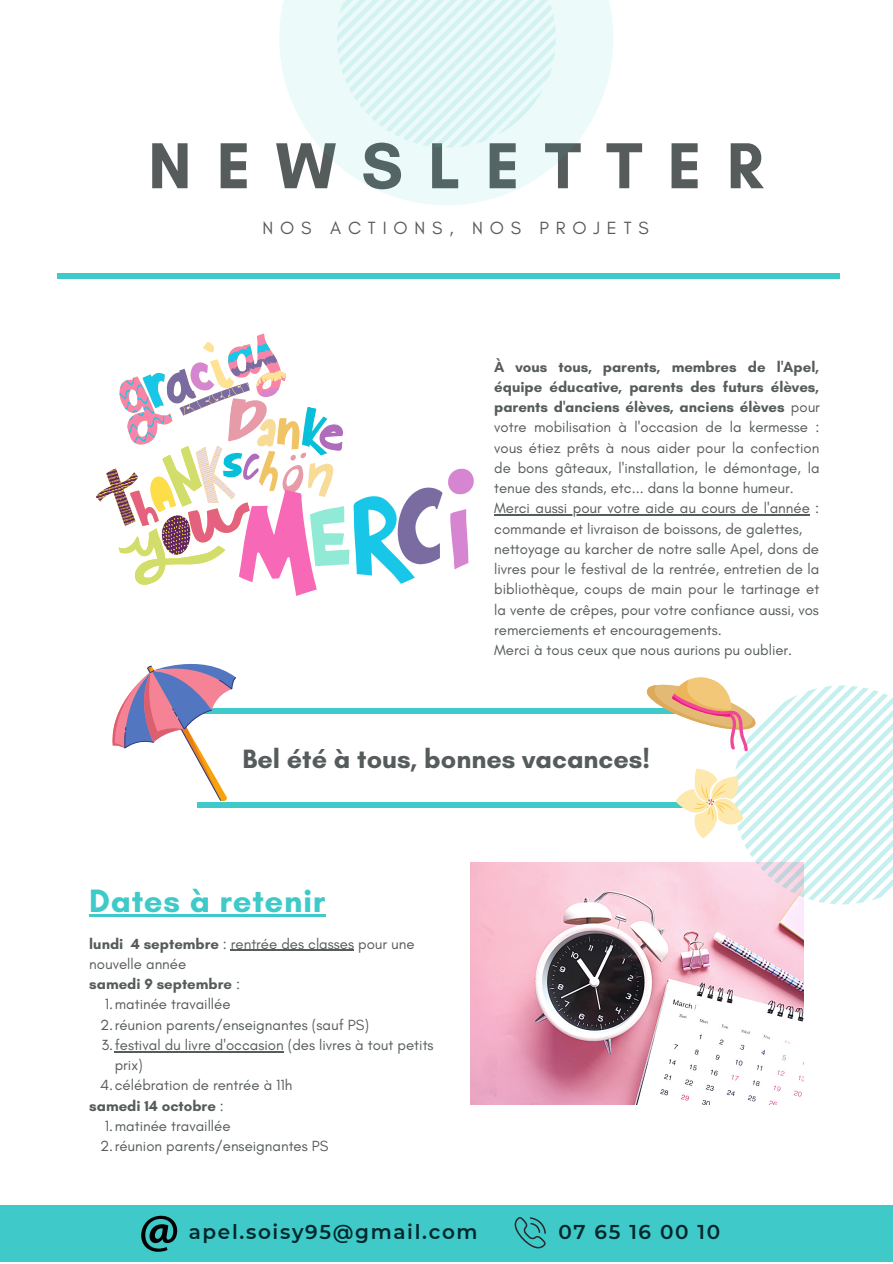
<style>
.page{position:relative;width:893px;height:1264px;background:#fff}
.page>*{position:absolute;margin:0;border:0;box-sizing:border-box;transform-origin:0 0}
.t1{font:700 66.15px "Glacial Indifference";letter-spacing:.38em;color:#565b5b}
.t2{font:700 33px "Glacial Indifference";letter-spacing:.02em;color:#3fcac9}
.t3{font:700 27px "Glacial Indifference";color:#565b5b}
.t4{font:600 19.95px "Montserrat";letter-spacing:.085em;color:#00272b}
.t5{font:18px "Glacial Indifference";letter-spacing:.38em;color:#565b5b}
.t6{font:15px/20.2px "Glacial Indifference";color:#565b5b}
.t7{font:700 15px "Glacial Indifference";color:#565b5b}
.s1{font-weight:700}
.s2{font-weight:400}
</style>
<div class="page">
<img style="left:471px;top:862px;width:332px;height:242px">
<div style="left:279px;top:0;width:334px;height:205px;background:linear-gradient(to bottom,#eaf9f8,#f8fdfd)"></div>
<svg style="left:337px;top:0;width:219px;height:148px"></svg>
<div style="left:57px;top:273px;width:782px;height:6px;background:#3fcac9"></div>
<div style="left:197px;top:708px;width:510px;height:6px;background:#3fcac9"></div>
<div style="left:197px;top:802px;width:510px;height:5px;background:#3fcac9"></div>
<svg style="left:112px;top:663px;width:124px;height:138px"></svg>
<svg style="left:642px;top:677px;width:250px;height:227px"></svg>
<div style="left:0;top:1205px;width:892px;height:56px;background:#3fcac9"></div>
<svg style="left:514px;top:1217px;width:32px;height:31px"></svg>
<svg style="left:141px;top:1215px;width:36px;height:36px"></svg>
<hr style="left:115px;top:1051px;width:169px;height:1px;background:#565b5b">
<hr style="left:231px;top:949px;width:123px;height:1px;background:#565b5b">
<hr style="left:89px;top:913px;width:237px;height:3px;background:#3fcac9">
<svg style="left:96px;top:333px;width:378px;height:263px"></svg>
<hr style="left:494px;top:514px;width:315px;height:1px;background:#565b5b">
<p class="t1" style="left:148px;top:125px;width:616px">NEWSLETTER</p>
<p class="t5" style="left:262px;top:217px;width:388px">NOS ACTIONS, NOS PROJETS</p>
<p class="t6" style="left:494px;top:356px;width:327px;text-align:justify"><span class="s1">À vous tous, parents, membres de l'Apel, équipe éducative, parents des futurs élèves, parents d'anciens élèves, anciens élèves</span> pour votre mobilisation à l'occasion de la kermesse : vous étiez prêts à nous aider pour la confection de bons gâteaux, l'installation, le démontage, la tenue des stands, etc... dans la bonne humeur.</p>
<p class="t6" style="left:494px;top:498px;width:326px">Merci aussi pour votre aide au cours de l'année : commande et livraison de boissons, de galettes,</p>
<p class="t6" style="left:494px;top:538px;width:327px;text-align:justify">nettoyage au karcher de notre salle Apel, dons de livres pour le festival de la rentrée, entretien de la bibliothèque, coups de main pour le tartinage et la vente de crêpes, pour votre confiance aussi, vos remerciements et encouragements.</p>
<p class="t6" style="left:494px;top:639px;width:299px">Merci à tous ceux que nous aurions pu oublier.</p>
<p class="t3" style="left:242px;top:742px;width:409px">Bel été à tous, bonnes vacances!</p>
<p class="t2" style="left:89px;top:880px;width:238px">Dates à retenir</p>
<p class="t6" style="left:89px;top:933px;width:327px"><span class="s1">lundi 4 septembre</span> : rentrée des classes pour une nouvelle année</p>
<p class="t7" style="left:89px;top:974px;width:152px">samedi 9 septembre <span class="s2">:</span></p>
<p class="t6" style="left:105px;top:994px;width:127px">1.matinée travaillée</p>
<p class="t6" style="left:100px;top:1014px;width:270px">2.réunion parents/enseignantes (sauf PS)</p>
<p class="t6" style="left:115px;top:1034px;width:320px;text-indent:-13px">3.festival du livre d'occasion (des livres à tout petits prix)</p>
<p class="t6" style="left:100px;top:1074px;width:194px">4.célébration de rentrée à 11h</p>
<p class="t6" style="left:105px;top:1115px;width:127px">1.matinée travaillée</p>
<p class="t6" style="left:100px;top:1135px;width:230px">2.réunion parents/enseignantes PS</p>
<p class="t7" style="left:89px;top:1096px;width:136px">samedi 14 octobre <span class="s2">:</span></p>
<p class="t4" style="left:189px;top:1219px;width:290px">apel.soisy95@gmail.com</p>
<p class="t4" style="left:558px;top:1219px;width:163px">07 65 16 00 10</p>
</div>
